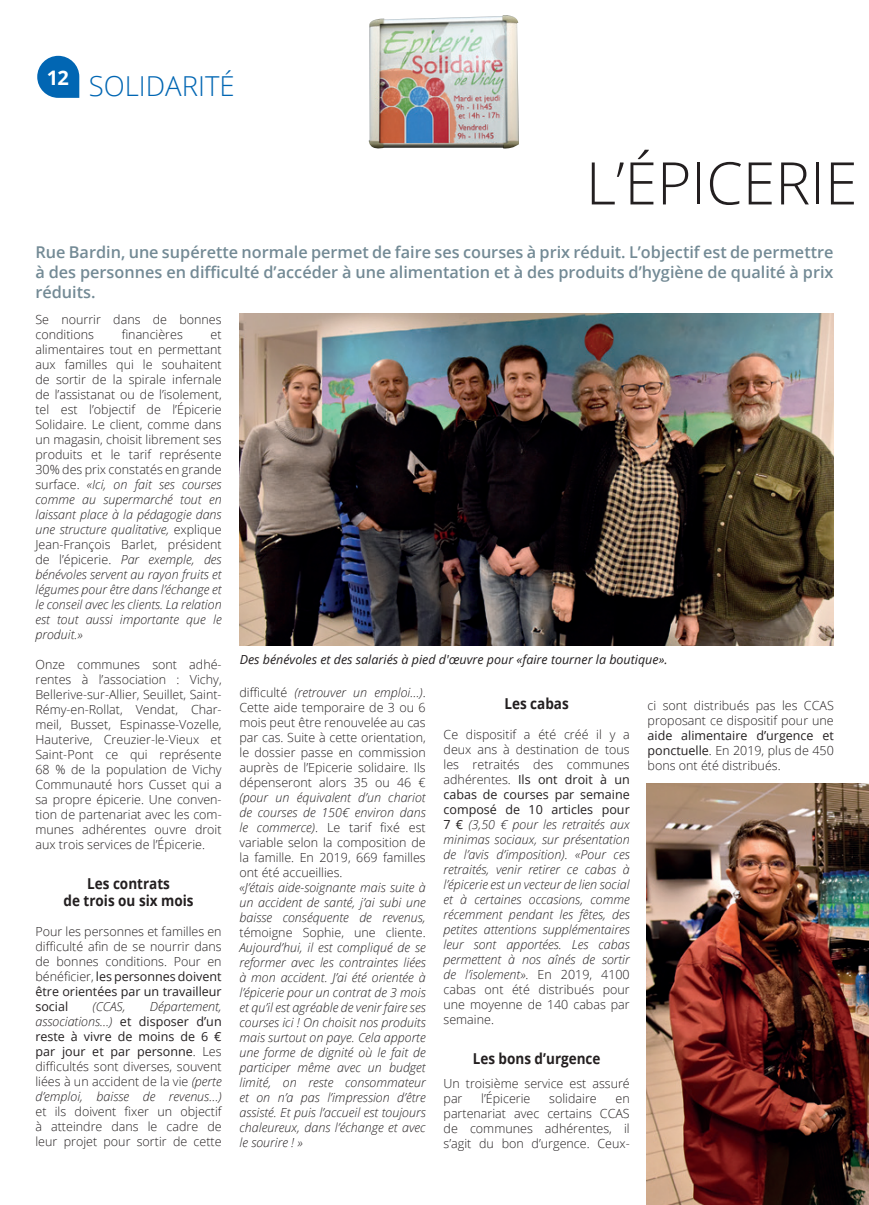
<style>
.page{position:relative;width:869px;height:1205px;background:#fff}
.page>*{position:absolute;margin:0;border:0;box-sizing:border-box;transform-origin:0 0}
.t1{font:300 58.75px "Open Sans";color:#231f20}
.t2{font:300 27.5px "Open Sans";color:#0166b3}
.t3{font:700 20px "Open Sans";color:#fff}
.t4{font:600 16.25px/20px "Open Sans";color:#738a95;text-align:justify}
.t5{font:700 15px/17.5px "Open Sans";color:#231f20;text-align:center;scale:.9 1}
.t6{font:300 12.5px/15px "Open Sans";color:#231f20;text-align:justify}
.t7{font:italic 300 12.5px/15px "Open Sans";color:#231f20;text-align:justify}
.t8{font:italic 12.5px "Open Sans";color:#231f20}
.s1{font-style:italic}
.s2{font-weight:400}
.s3{font-weight:400;font-style:normal}
.s4{font-style:normal}
</style>
<div class="page">
<svg style="left:37px;top:56px;width:42px;height:42px;background:#2a7fbf"></svg>
<img style="left:239px;top:314px;width:594px;height:331px">
<img style="left:646px;top:783px;width:222px;height:422px">
<img style="left:368px;top:15px;width:150px;height:134px">
<h3 class="t3" style="left:47px;top:64px;width:24px">12</h3>
<h2 class="t2" style="left:89px;top:67px;width:147px">SOLIDARITÉ</h2>
<h1 class="t1" style="left:585px;top:143px;width:273px">L’ÉPICERIE</h1>
<h3 class="t4" style="left:35px;top:242px;width:799px">Rue Bardin, une supérette normale permet de faire ses courses à prix réduit. L’objectif est de permettre à des personnes en difficulté d’accéder à une alimentation et à des produits d’hygiène de qualité à prix réduits.</h3>
<p class="t6" style="left:35px;top:311px;width:188px">Se nourrir dans de bonnes conditions</p>
<p class="t6" style="left:122px;top:326px;width:63px">financières</p>
<p class="t6" style="left:35px;top:326px;width:188px;text-indent:175px">et alimentaires tout en permettant aux familles qui le souhaitent de sortir de la spirale infernale de l’assistanat ou de l’isolement, tel est l’objectif de l’Épicerie Solidaire. Le client, comme dans un magasin, choisit librement ses produits et le tarif représente 30% des prix constatés en grande surface. <span class="s1">«Ici, on fait ses courses comme au supermarché tout en laissant place à la pédagogie dans une structure qualitative,</span> explique Jean-François Barlet, président de l’épicerie. <span class="s1">Par exemple, des bénévoles servent au rayon fruits et légumes pour être dans l’échange et le conseil avec les clients. La relation est tout aussi importante que le produit.»</span></p>
<p class="t6" style="left:35px;top:656px;width:188px">Onze communes sont adhé&shy;rentes à l’association : Vichy, Bellerive-sur-Allier, Seuillet, Saint-Rémy-en-Rollat, Vendat, Char&shy;meil, Busset, Espinasse-Vozelle, Hauterive, Creuzier-le-Vieux et Saint-Pont ce qui représente 68 % de la population de Vichy Communauté hors Cusset qui a sa propre épicerie. Une conven&shy;tion de partenariat avec les com&shy;munes adhérentes ouvre droit aux trois services de l’Épicerie.</p>
<p class="t5" style="left:63px;top:874px;width:146px">Les contrats<br>de trois ou six mois</p>
<p class="t6" style="left:35px;top:924px;width:188px">Pour les personnes et familles en difficulté afin de se nourrir dans de bonnes conditions. Pour en bénéficier, <span class="s2">les personnes doivent être orientées par un travailleur social</span></p>
<p class="t7" style="left:35px;top:998px;width:188px;text-indent:114px">Département, associations…) <span class="s3">et disposer d’un reste à vivre de moins de 6 € par jour et par personne</span><span class="s4">. Les difficultés sont diverses, souvent liées à un accident de la vie</span> (perte d’emploi, baisse de revenus…)</p>
<p class="t6" style="left:35px;top:1104px;width:188px">et ils doivent fixer un objectif à atteindre dans le cadre de leur projet pour sortir de cette</p>
<p class="t7" style="left:93px;top:998px;width:34px">(CCAS,</p>
<p class="t8" style="left:240px;top:651px;width:429px">Des bénévoles et des salariés à pied d'œuvre pour «faire tourner la boutique».</p>
<p class="t6" style="left:239px;top:685px;width:188px">difficulté <span class="s1">(retrouver un emploi…)</span>.<br>Cette aide temporaire de 3 ou 6 mois peut être renouvelée au cas par cas. Suite à cette orientation, le dossier passe en commission auprès de l’Epicerie solidaire. Ils dépenseront alors 35 ou 46 €</p>
<p class="t6" style="left:239px;top:790px;width:188px"><span class="s1">(pour un équivalent d’un chariot de courses de 150€ environ dans le commerce)</span>. Le tarif fixé est variable selon la composition de la famille. En 2019, 669 familles ont été accueillies.</p>
<p class="t7" style="left:239px;top:879px;width:188px">«J’étais aide-soignante mais suite à un accident de santé, j’ai subi une baisse conséquente de revenus,</p>
<p class="t6" style="left:239px;top:925px;width:188px">témoigne Sophie, une cliente.</p>
<p class="t7" style="left:239px;top:939px;width:188px">Aujourd’hui, il est compliqué de se reformer avec les contraintes liées à mon accident. J’ai été orientée à l’épicerie pour un contrat de 3 mois et qu’il est agréable de venir faire ses courses ici ! On choisit nos produits mais surtout on paye. Cela apporte une forme de dignité où le fait de participer même avec un budget limité, on reste consommateur et on n’a pas l’impression d’être assisté. Et puis l’accueil est toujours chaleureux, dans l’échange et avec le sourire ! »</p>
<p class="t5" style="left:504px;top:694px;width:73px">Les cabas</p>
<p class="t7" style="left:443px;top:726px;width:188px"><span class="s4">Ce dispositif a été créé il y a deux ans à destination de tous les retraités des communes adhérentes.</span> <span class="s3">Ils ont droit à un cabas de courses par semaine composé de 10 articles pour 7 €</span> (3,50 € pour les retraités aux minimas sociaux, sur présentation de l’avis d’imposition)<span class="s4">.</span> «Pour ces retraités, venir retirer ce cabas à l’épicerie est un vecteur de lien social et à certaines occasions, comme récemment pendant les fêtes, des petites attentions supplémentaires leur sont apportées. Les cabas permettent à nos aînés de sortir de l’isolement»<span class="s4">. En 2019, 4100 cabas ont été distribués pour une moyenne de 140 cabas par semaine.</span></p>
<p class="t5" style="left:472px;top:1049px;width:143px">Les bons d’urgence</p>
<p class="t6" style="left:443px;top:1075px;width:188px">Un troisième service est assuré par</p>
<p class="t6" style="left:481px;top:1090px;width:51px">l’Épicerie</p>
<p class="t6" style="left:549px;top:1090px;width:49px">solidaire</p>
<p class="t6" style="left:443px;top:1090px;width:188px;text-indent:172px">en partenariat avec certains CCAS de communes adhérentes, il s’agit du bon d’urgence. Ceux-</p>
<p class="t6" style="left:647px;top:697px;width:188px">ci sont distribués pas les CCAS proposant ce dispositif pour une</p>
<p class="t6" style="left:647px;top:727px;width:188px"><span class="s2">aide alimentaire d’urgence et ponctuelle</span>. En 2019, plus de 450 bons ont été distribués.</p>
</div>
